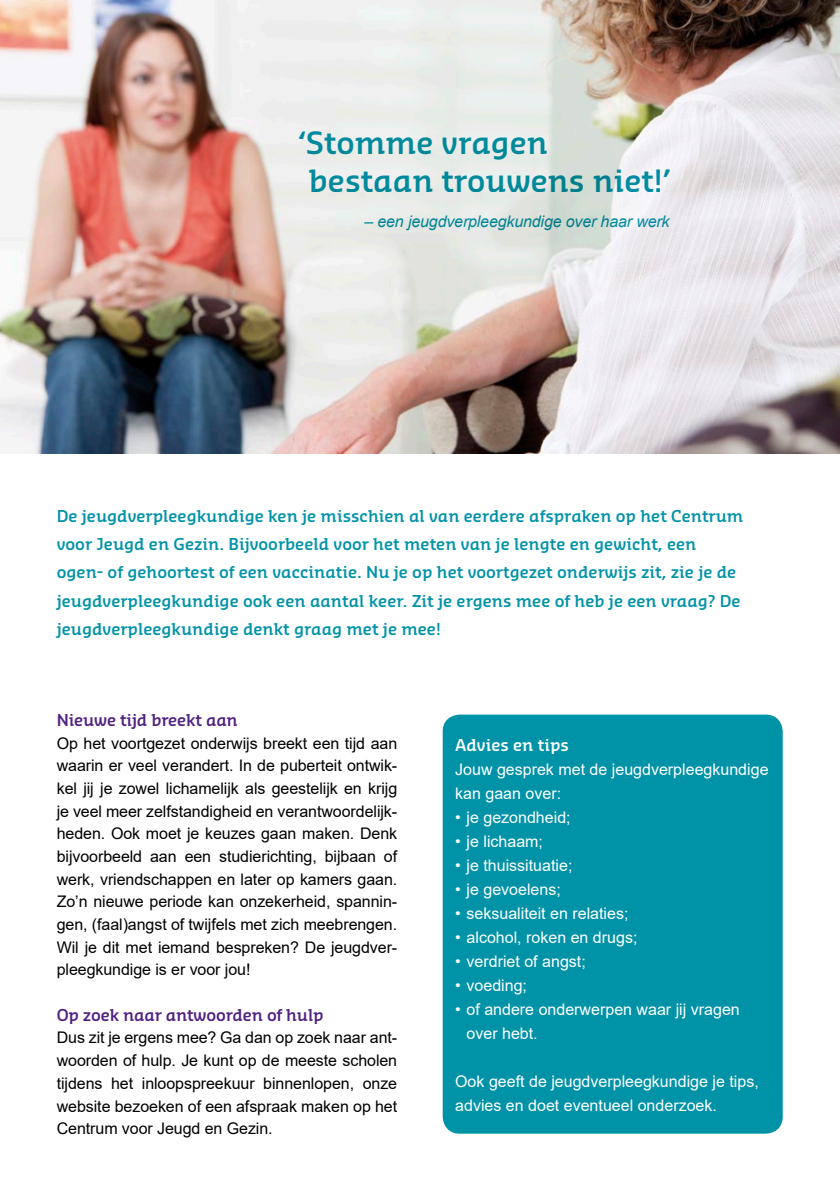
<style>
.page{position:relative;width:840px;height:1191px;background:#fff}
.page>*{position:absolute;margin:0;border:0;box-sizing:border-box;transform-origin:0 0}
.t1{font:600 30px/38px "Sansa Slab Pro";color:#0093a8}
.t2{font:16px/22.6px "Arial";letter-spacing:-.005em;color:#000;text-align:justify}
.t3{font:600 16px/28.4px "Sansa Slab Pro";color:#0093a8}
.t4{font:16px/24px "Arial";color:#fff}
.t5{font:600 16px "Sansa Slab Pro";letter-spacing:-.01em;color:#502181}
.t6{font:italic 16px "Arial";letter-spacing:-.01em;color:#0093a8}
.t7{font:600 16px "Sansa Slab Pro";color:#fff}
</style>
<div class="page">
<div style="left:442px;top:714px;width:340px;height:419px;background:#0093a8;border-radius:17px"></div>
<img style="left:0;top:0;width:839px;height:454px">
<h1 class="t1" style="left:309px;top:122px;width:364px;text-indent:-12px">‘Stomme vragen bestaan trouwens niet!’</h1>
<p class="t6" style="left:364px;top:211px;width:306px">– een jeugdverpleegkundige over haar werk</p>
<p class="t3" style="left:57px;top:501px;width:687px">De jeugdverpleegkundige ken je misschien al van eerdere afspraken op het Centrum voor Jeugd en Gezin. Bijvoorbeeld voor het meten van je lengte en gewicht, een ogen- of gehoortest of een vaccinatie. Nu je op het voortgezet onderwijs zit, zie je de jeugdverpleegkundige ook een aantal keer. Zit je ergens mee of heb je een vraag? De jeugdverpleegkundige denkt graag met je mee!</p>
<p class="t5" style="left:57px;top:709px;width:182px">Nieuwe tijd breekt aan</p>
<p class="t2" style="left:57px;top:731px;width:342px">Op het voortgezet onderwijs breekt een tijd aan waarin er veel verandert. In de puberteit ontwik&shy;kel jij je zowel lichamelijk als geestelijk en krijg je veel meer zelfstandigheid en verantwoordelijk&shy;heden. Ook moet je keuzes gaan maken. Denk bijvoorbeeld aan een studierichting, bijbaan of werk, vriendschappen en later op kamers gaan.<br>Zo’n nieuwe periode kan onzekerheid, spannin&shy;gen, (faal)angst of twijfels met zich meebrengen.<br>Wil je dit met iemand bespreken? De jeugdver&shy;pleegkundige is er voor jou!</p>
<p class="t5" style="left:57px;top:1004px;width:268px">Op zoek naar antwoorden of hulp</p>
<p class="t2" style="left:57px;top:1026px;width:342px">Dus zit je ergens mee? Ga dan op zoek naar ant&shy;woorden of hulp. Je kunt op de meeste scholen tijdens het inloopspreekuur binnenlopen, onze website bezoeken of een afspraak maken op het Centrum voor Jeugd en Gezin.</p>
<p class="t7" style="left:455px;top:734px;width:115px">Advies en tips</p>
<p class="t4" style="left:455px;top:757px;width:315px">Jouw gesprek met de jeugdverpleegkundige kan gaan over:</p>
<p class="t4" style="left:455px;top:805px;width:117px">• je gezondheid;</p>
<p class="t4" style="left:455px;top:829px;width:89px">• je lichaam;</p>
<p class="t4" style="left:455px;top:853px;width:119px">• je thuissituatie;</p>
<p class="t4" style="left:455px;top:877px;width:107px">• je gevoelens;</p>
<p class="t4" style="left:455px;top:901px;width:175px">• seksualiteit en relaties;</p>
<p class="t4" style="left:455px;top:925px;width:184px">• alcohol, roken en drugs;</p>
<p class="t4" style="left:455px;top:949px;width:132px">• verdriet of angst;</p>
<p class="t4" style="left:455px;top:973px;width:73px">• voeding;</p>
<p class="t4" style="left:466px;top:997px;width:275px;text-indent:-11px">• of andere onderwerpen waar jij vragen over hebt.</p>
<p class="t4" style="left:455px;top:1069px;width:305px">Ook geeft de jeugdverpleegkundige je tips, advies en doet eventueel onderzoek.</p>
</div>
